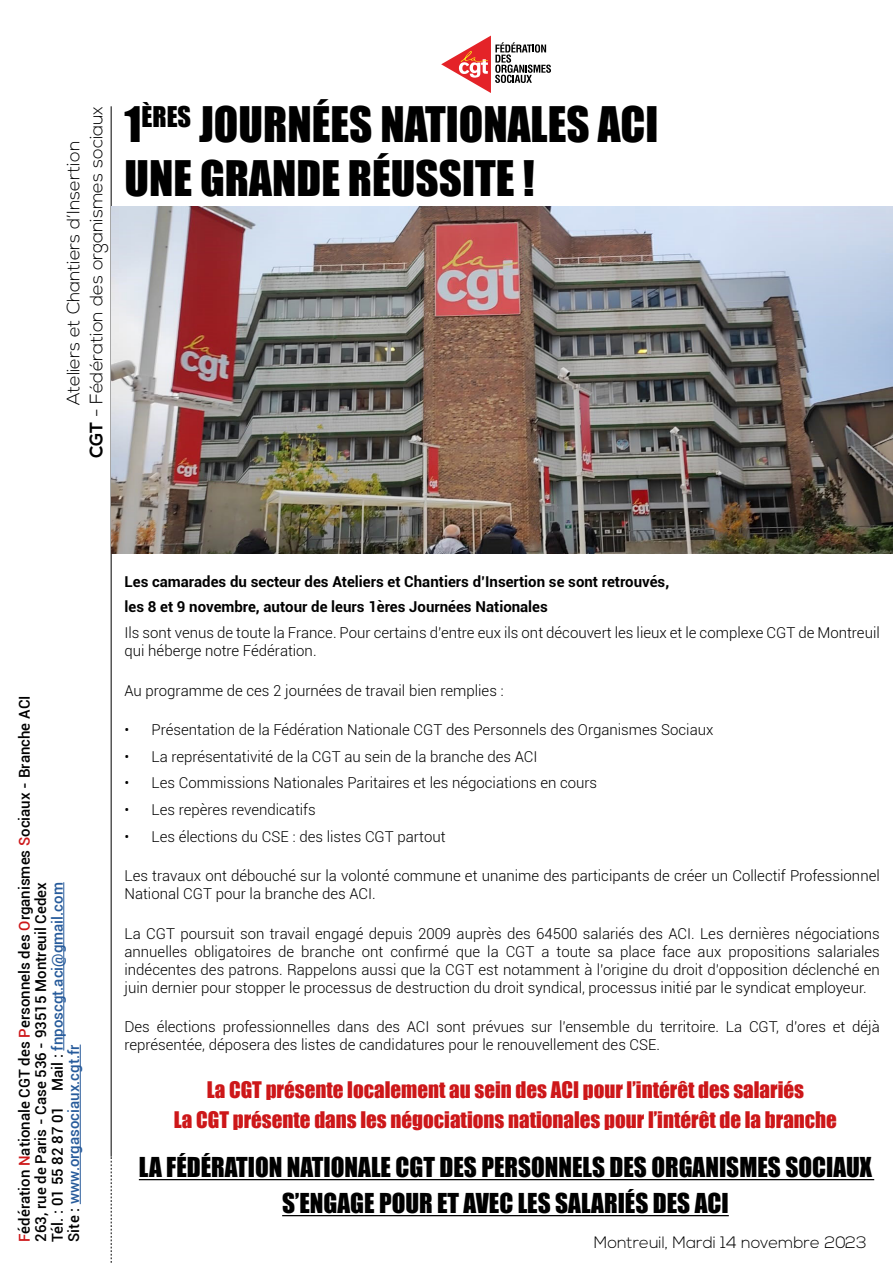
<style>
.page{position:relative;width:893px;height:1263px;background:#fff}
.page>*{position:absolute;margin:0;border:0;box-sizing:border-box;transform-origin:0 0}
.t1{font:45px "Impact";color:#000}
.t2{font:25.2px/36px "Impact";color:#000;text-align:center}
.t3{font:21px "Impact";color:#cd1719}
.t4{font:300 18px "Nexa";color:#000}
.t5{font:300 16.5px "Nexa";color:#000}
.t6{font:300 15px/18px "Roboto";color:#000}
.t7{font:700 15px "Roboto";color:#000}
.t8{font:500 15px "Roboto";color:#000}
.t9{font:500 15px "Roboto";color:#275b9b}
.s1{font-weight:700}
.s2{color:#cd1719}
.s3{color:#000}
</style>
<div class="page">
<hr style="left:111px;top:106px;width:1px;height:1051px;background:#000">
<svg style="left:111px;top:1157px;width:1px;height:106px"></svg>
<svg style="left:441px;top:36px;width:110px;height:57px"></svg>
<hr style="left:139px;top:1179px;width:735px;height:1px;background:#000">
<hr style="left:282px;top:1215px;width:447px;height:1px;background:#000">
<hr style="left:63px;top:882px;width:1px;height:168px;background:#275b9b">
<hr style="left:80px;top:1044px;width:1px;height:160px;background:#275b9b">
<img style="left:111px;top:207px;width:782px;height:346px">
<p class="t4" style="left:63px;top:405px;width:265px;rotate:-90deg">Ateliers et Chantiers d’Insertion</p>
<p class="t4" style="left:86px;top:458px;width:353px;rotate:-90deg"><span class="s1">CGT</span> - Fédération des organismes sociaux</p>
<p class="t1" style="left:124px;top:89px;width:535px">1<sup>ÈRES</sup> JOURNÉES NATIONALES ACI</p>
<p class="t1" style="left:124px;top:143px;width:412px">UNE GRANDE RÉUSSITE !</p>
<p class="t8" style="left:14px;top:1242px;width:548px;rotate:-90deg"><span class="s2">F</span>édération <span class="s2">N</span>ationale CGT des <span class="s2">P</span>ersonnels des <span class="s2">O</span>rganismes <span class="s2">S</span>ociaux - Branche ACI</p>
<p class="t8" style="left:30px;top:1242px;width:361px;rotate:-90deg">263, rue de Paris - Case 536 - 93515 Montreuil Cedex</p>
<p class="t9" style="left:47px;top:1242px;width:361px;rotate:-90deg"><span class="s3">Tél. : 01 55 82 87 01 Mail :</span> fnposcgt.aci@gmail.com</p>
<p class="t9" style="left:63px;top:1242px;width:199px;rotate:-90deg"><span class="s3">Site :</span> www.orgasociaux.cgt.fr</p>
<p class="t7" style="left:124px;top:571px;width:546px">Les camarades du secteur des Ateliers et Chantiers d’Insertion se sont retrouvés,</p>
<p class="t7" style="left:124px;top:596px;width:425px">les 8 et 9 novembre, autour de leurs 1ères Journées Nationales</p>
<p class="t6" style="left:124px;top:624px;width:757px">Ils sont venus de toute la France. Pour certains d’entre eux ils ont découvert les lieux et le complexe CGT de Montreuil qui héberge notre Fédération.</p>
<p class="t6" style="left:124px;top:681px;width:381px">Au programme de ces 2 journées de travail bien remplies :</p>
<p class="t6" style="left:124px;top:721px;width:590px">• Présentation de la Fédération Nationale CGT des Personnels des Organismes Sociaux</p>
<p class="t6" style="left:124px;top:747px;width:415px">• La représentativité de la CGT au sein de la branche des ACI</p>
<p class="t6" style="left:124px;top:774px;width:474px">• Les Commissions Nationales Paritaires et les négociations en cours</p>
<p class="t6" style="left:124px;top:800px;width:193px">• Les repères revendicatifs</p>
<p class="t6" style="left:124px;top:827px;width:323px">• Les élections du CSE : des listes CGT partout</p>
<p class="t6" style="left:124px;top:866px;width:757px">Les travaux ont débouché sur la volonté commune et unanime des participants de créer un Collectif Professionnel<br>National CGT pour la branche des ACI.</p>
<p class="t6" style="left:124px;top:924px;width:757px;text-align:justify">La CGT poursuit son travail engagé depuis 2009 auprès des 64500 salariés des ACI. Les dernières négociations annuelles obligatoires de branche ont confirmé que la CGT a toute sa place face aux propositions salariales indécentes des patrons. Rappelons aussi que la CGT est notamment à l’origine du droit d’opposition déclenché en juin dernier pour stopper le processus de destruction du droit syndical, processus initié par le syndicat employeur.</p>
<p class="t6" style="left:124px;top:1017px;width:757px">Des élections professionnelles dans des ACI sont prévues sur l’ensemble du territoire. La CGT, d’ores et déjà représentée, déposera des listes de candidatures pour le renouvellement des CSE.</p>
<p class="t3" style="left:207px;top:1073px;width:599px">La CGT présente localement au sein des ACI pour l’intérêt des salariés</p>
<p class="t3" style="left:174px;top:1103px;width:665px">La CGT présente dans les négociations nationales pour l’intérêt de la branche</p>
<p class="t2" style="left:139px;top:1148px;width:735px">LA FÉDÉRATION NATIONALE CGT DES PERSONNELS DES ORGANISMES SOCIAUX<br>S’ENGAGE POUR ET AVEC LES SALARIÉS DES ACI</p>
<p class="t5" style="left:594px;top:1233px;width:274px">Montreuil, Mardi 14 novembre 2023</p>
</div>
